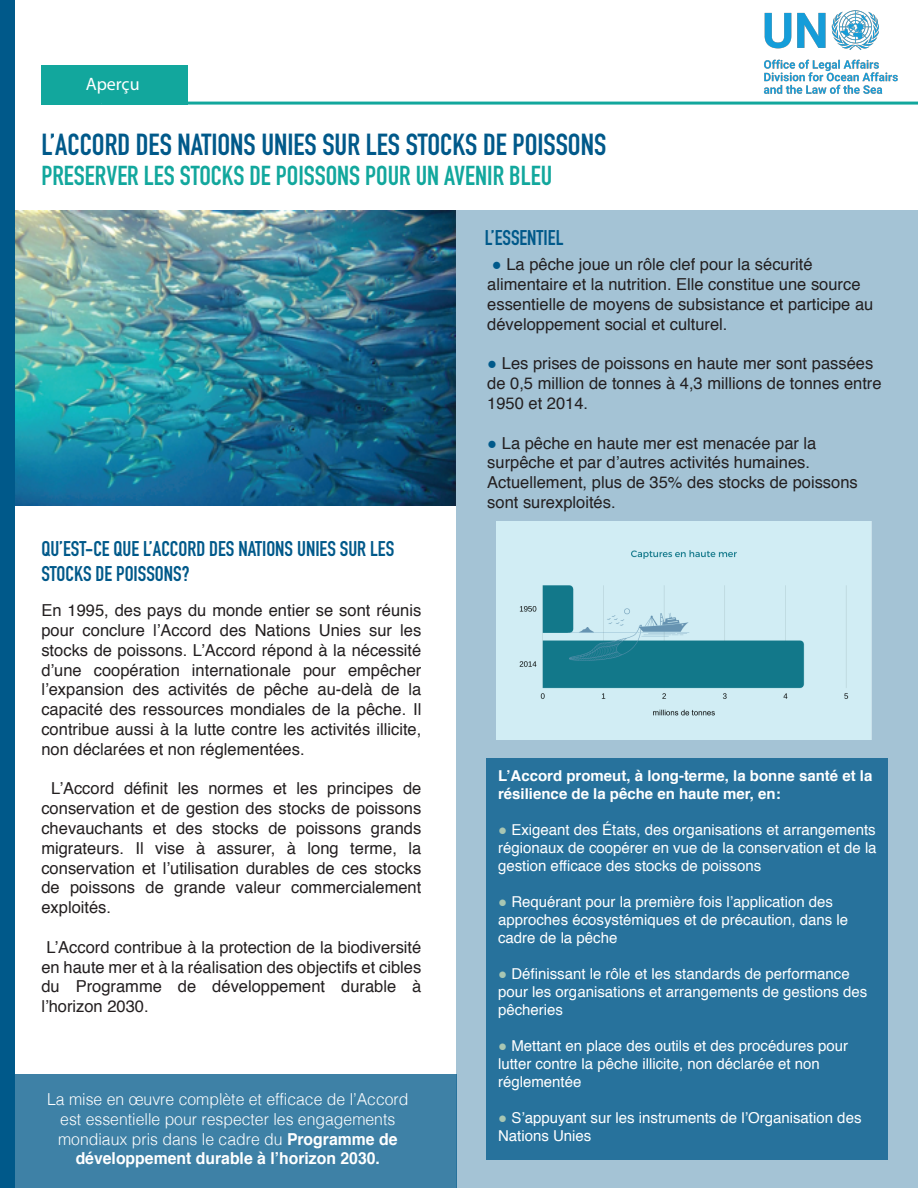
<style>
.page{position:relative;width:918px;height:1188px;background:#fff}
.page>*{position:absolute;margin:0;border:0;box-sizing:border-box;transform-origin:0 0}
.t1{font:700 30px "DIN Condensed";color:#00598a}
.t2{font:700 27px "DIN Condensed";color:#12a79d}
.t3{font:700 21px/25.2px "DIN Condensed";color:#00598a}
.t4{font:18px "Myriad Pro";color:#fff}
.t5{font:16.5px/19.8px "Helvetica";color:#231f20;text-align:justify}
.t6{font:300 16.5px/19.8px "Helvetica";color:#fff;text-align:center;scale:.96 1}
.t7{font:15px/18px "Helvetica";color:#fff}
.t8{font:700 15px/18px "Helvetica";color:#fff}
.s1{font-weight:700}
.s2{color:#00598a}
.s3{color:#a8c6b3}
</style>
<div class="page">
<img style="left:15px;top:210px;width:441px;height:296px">
<div style="left:456px;top:210px;width:462px;height:978px;background:#a4c3d5"></div>
<div style="left:15px;top:1074px;width:441px;height:114px;background:#3e81a6"></div>
<div style="left:486px;top:758px;width:401px;height:401px;background:#27729c"></div>
<div style="left:0;top:0;width:15px;height:1188px;background:#00598a"></div>
<hr style="left:102px;top:91px;width:816px;height:3px;background:#12a79d">
<img style="left:496px;top:521px;width:376px;height:218px">
<div style="left:41px;top:65px;width:147px;height:40px;background:#12a79d"></div>
<hr style="left:102px;top:102px;width:816px;height:3px;background:#12a79d">
<img style="left:762px;top:10px;width:141px;height:84px">
<p class="t4" style="left:86px;top:73px;width:55px">Aperçu</p>
<h1 class="t1" style="left:41px;top:124px;width:566px">L’ACCORD DES NATIONS UNIES SUR LES STOCKS DE POISSONS</h1>
<h2 class="t2" style="left:41px;top:158px;width:512px">PRESERVER LES STOCKS DE POISSONS POUR UN AVENIR BLEU</h2>
<p class="t3" style="left:485px;top:225px;width:80px">L’ESSENTIEL</p>
<p class="t3" style="left:41px;top:536px;width:354px">QU’EST-CE QUE L’ACCORD DES NATIONS UNIES SUR LES<br>STOCKS DE POISSONS?</p>
<p class="t5" style="left:41px;top:601px;width:381px">En 1995, des pays du monde entier se sont réunis pour conclure l’Accord des Nations Unies sur les stocks de poissons. L’Accord répond à la nécessité d’une coopération internationale pour empêcher l’expansion des activités de pêche au-delà de la capacité des ressources mondiales de la pêche. Il contribue aussi à la lutte contre les activités illicite, non déclarées et non réglementées.</p>
<p class="t5" style="left:41px;top:779px;width:381px;text-indent:10px">L’Accord définit les normes et les principes de conservation et de gestion des stocks de poissons chevauchants et des stocks de poissons grands migrateurs. Il vise à assurer, à long terme, la conservation et l’utilisation durables de ces stocks de poissons de grande valeur commercialement exploités.</p>
<p class="t5" style="left:41px;top:938px;width:381px;text-indent:5px">L’Accord contribue à la protection de la biodiversité en haute mer et à la réalisation des objectifs et cibles du Programme de développement durable à l’horizon 2030.</p>
<p class="t6" style="left:47px;top:1088px;width:378px">La mise en œuvre complète et efficace de l’Accord est essentielle pour respecter les engagements mondiaux pris dans le cadre du <span class="s1">Programme de développement durable à l’horizon 2030.</span></p>
<p class="t5" style="left:487px;top:255px;width:388px;text-align:left"><span class="s2">●</span> La pêche joue un rôle clef pour la sécurité alimentaire et la nutrition. Elle constitue une source essentielle de moyens de subsistance et participe au développement social et culturel.</p>
<p class="t5" style="left:487px;top:354px;width:396px;text-align:left"><span class="s2">●</span> Les prises de poissons en haute mer sont passées de 0,5 million de tonnes à 4,3 millions de tonnes entre<br>1950 et 2014.</p>
<p class="t5" style="left:487px;top:434px;width:372px;text-align:left"><span class="s2">●</span> La pêche en haute mer est menacée par la surpêche et par d’autres activités humaines.<br>Actuellement, plus de 35% des stocks de poissons sont surexploités.</p>
<p class="t8" style="left:498px;top:767px;width:376px">L’Accord promeut, à long-terme, la bonne santé et la résilience de la pêche en haute mer, en:</p>
<p class="t7" style="left:498px;top:821px;width:380px;text-align:justify"><span class="s3">●</span> Exigeant des États, des organisations et arrangements régionaux de coopérer en vue de la conservation et de la gestion efficace des stocks de poissons</p>
<p class="t7" style="left:498px;top:893px;width:352px"><span class="s3">●</span> Requérant pour la première fois l’application des approches écosystémiques et de précaution, dans le cadre de la pêche</p>
<p class="t7" style="left:498px;top:965px;width:371px"><span class="s3">●</span> Définissant le rôle et les standards de performance pour les organisations et arrangements de gestions des pêcheries</p>
<p class="t7" style="left:498px;top:1037px;width:352px"><span class="s3">●</span> Mettant en place des outils et des procédures pour lutter contre la pêche illicite, non déclarée et non réglementée</p>
<p class="t7" style="left:498px;top:1109px;width:365px"><span class="s3">●</span> S’appuyant sur les instruments de l’Organisation des<br>Nations Unies</p>
</div>
